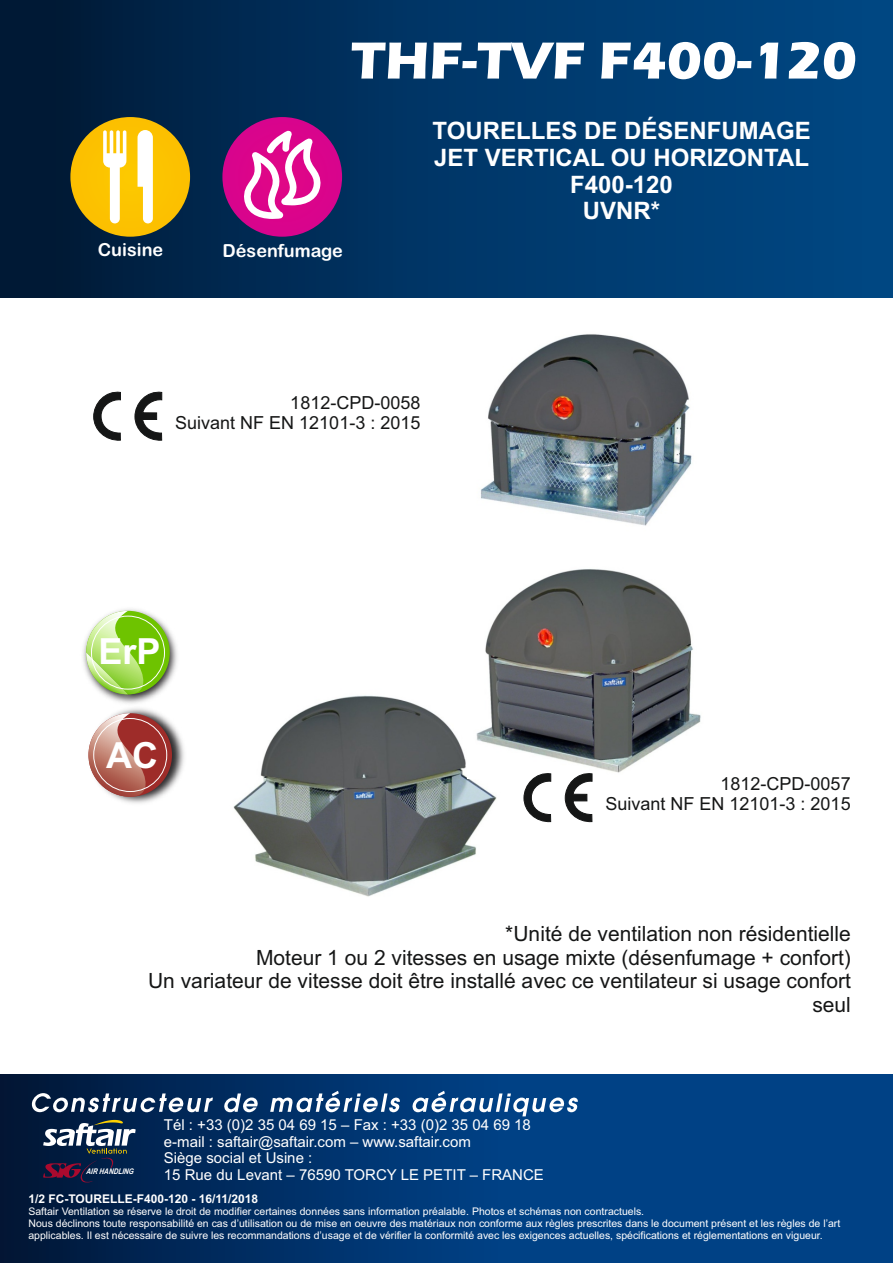
<style>
.page{position:relative;width:893px;height:1263px;background:#fff}
.page>*{position:absolute;margin:0;border:0;box-sizing:border-box;transform-origin:0 0}
.t1{font:700 54px "Eras ITC";color:#fff}
.t2{font:700 36px "Arial";color:#fff}
.t3{font:700 24px/26.8px "Arial";color:#fff;text-align:center}
.t4{font:21px/23.4px "Arial";color:#151616;text-align:right}
.t5{font:18px/20.1px "Arial";color:#151616;text-align:right}
.t6{font:18px "Arial Rounded MT Bold";color:#fff}
.t7{font:15px/16.8px "Arial";color:#fff}
.t8{font:700 12px "Arial";color:#fff}
.t9{font:10.5px/11.7px "Arial";color:#fff}
.t10{font:italic 700 7.8px "Arial";color:#fff;scale:.83 1}
</style>
<div class="page">
<img style="left:480px;top:334px;width:212px;height:192px">
<img style="left:233px;top:695px;width:264px;height:202px">
<img style="left:467px;top:569px;width:234px;height:210px">
<svg style="left:0;top:1074px;width:893px;height:189px;background:#003773"></svg>
<div style="left:0;top:0;width:893px;height:298px;background:linear-gradient(to right,#001b39,#004b8a)"></div>
<svg style="left:31px;top:1091px;width:547px;height:91px;background:#184275"></svg>
<div style="left:222px;top:117px;width:120px;height:120px;background:#d8048c;border-radius:60px"></div>
<svg style="left:243px;top:131px;width:78px;height:88px"></svg>
<div style="left:70px;top:117px;width:120px;height:120px;background:#fcc100;border-radius:60px"></div>
<svg style="left:103px;top:130px;width:50px;height:93px"></svg>
<img style="left:84px;top:609px;width:93px;height:93px">
<img style="left:83px;top:646px;width:57px;height:58px">
<svg style="left:86px;top:611px;width:84px;height:83px;background:#a5d666"></svg>
<div style="left:91px;top:616px;width:74px;height:74px;border:1px solid #fff;border-radius:50%"></div>
<img style="left:114px;top:708px;width:70px;height:96px">
<div style="left:88px;top:713px;width:84px;height:84px;background:#9e2c29;border-radius:50%"></div>
<svg style="left:88px;top:713px;width:63px;height:84px"></svg>
<div style="left:93px;top:718px;width:74px;height:74px;border:1px solid #fff;border-radius:50%"></div>
<svg style="left:93px;top:391px;width:28px;height:50px"></svg>
<svg style="left:135px;top:391px;width:27px;height:50px"></svg>
<svg style="left:524px;top:772px;width:27px;height:50px"></svg>
<svg style="left:565px;top:772px;width:27px;height:50px"></svg>
<h3 class="t6" style="left:98px;top:242px;width:67px">Cuisine</h3>
<h3 class="t6" style="left:223px;top:244px;width:122px">Désenfumage</h3>
<h1 class="t1" style="left:351px;top:41px;width:508px">THF-TVF F400-120</h1>
<h3 class="t3" style="left:432px;top:119px;width:380px">TOURELLES DE DÉSENFUMAGE<br>JET VERTICAL OU HORIZONTAL<br>F400-120<br>UVNR*</h3>
<h3 class="t5" style="left:175px;top:394px;width:247px">1812-CPD-0058<br>Suivant NF EN 12101-3 : 2015</h3>
<h2 class="t2" style="left:98px;top:638px;width:64px">ErP</h2>
<h2 class="t2" style="left:106px;top:742px;width:53px">AC</h2>
<h3 class="t5" style="left:605px;top:776px;width:247px">1812-CPD-0057<br>Suivant NF EN 12101-3 : 2015</h3>
<h3 class="t4" style="left:148px;top:924px;width:704px">*Unité de ventilation non résidentielle<br>Moteur 1 ou 2 vitesses en usage mixte (désenfumage + confort)<br>Un variateur de vitesse doit être installé avec ce ventilateur si usage confort seul</h3>
<h3 class="t7" style="left:164px;top:1118px;width:381px">Tél : +33 (0)2 35 04 69 15 – Fax : +33 (0)2 35 04 69 18 e-mail : saftair@saftair.com – www.saftair.com<br>Siège social et Usine :<br>15 Rue du Levant – 76590 TORCY LE PETIT – FRANCE</h3>
<p class="t8" style="left:28px;top:1194px;width:231px">1/2 FC-TOURELLE-F400-120 - 16/11/2018</p>
<p class="t9" style="left:28px;top:1207px;width:813px">Saftair Ventilation se réserve le droit de modifier certaines données sans information préalable. Photos et schémas non contractuels.<br>Nous déclinons toute responsabilité en cas d’utilisation ou de mise en oeuvre des matériaux non conforme aux règles prescrites dans le document présent et les règles de l’art applicables. Il est nécessaire de suivre les recommandations d’usage et de vérifier la conformité avec les exigences actuelles, spécifications et réglementations en vigueur.</p>
<p class="t10" style="left:86px;top:1169px;width:58px">AIR HANDLING</p>
</div>
